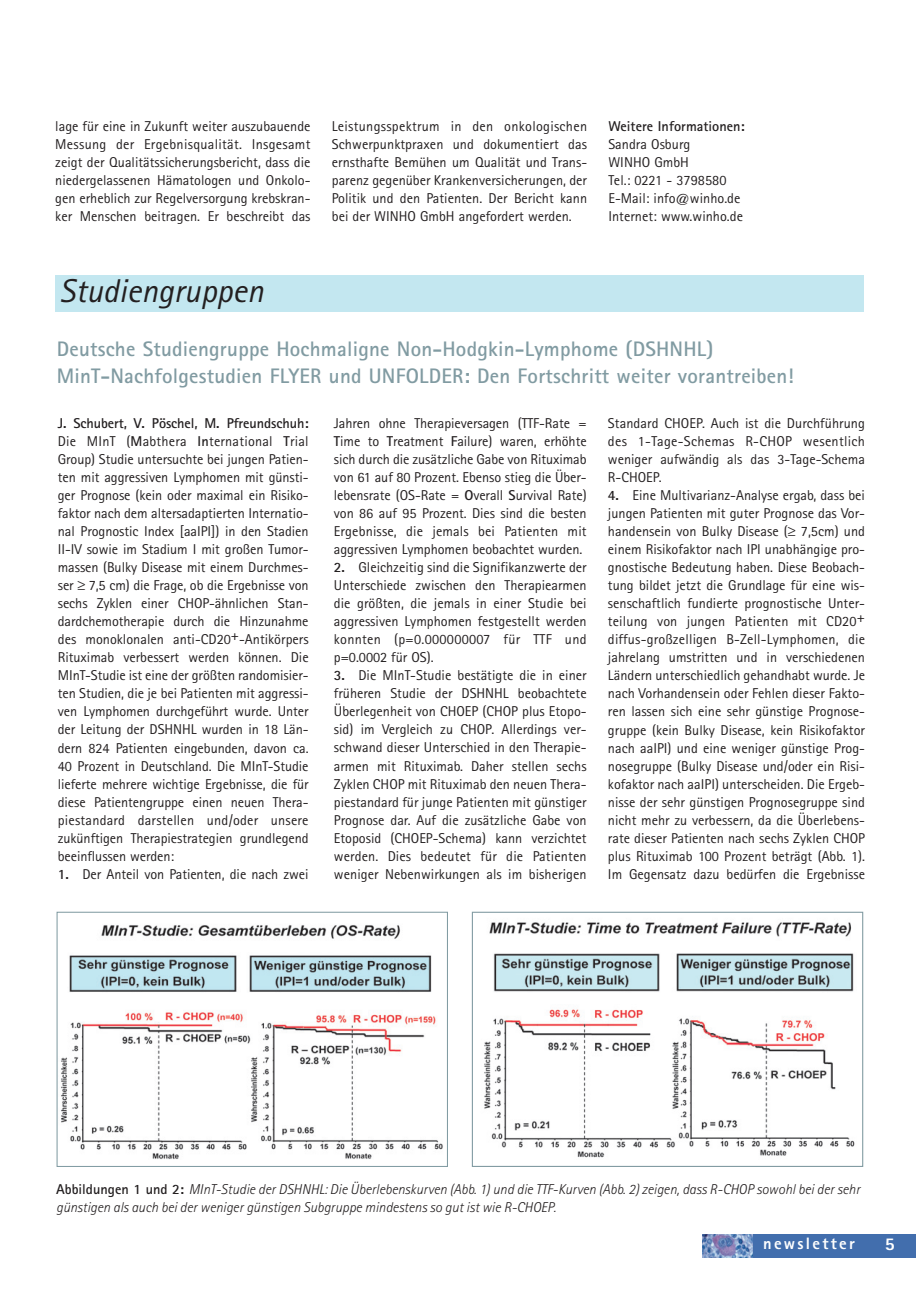
<style>
.page{position:relative;width:919px;height:1289px;background:#fff}
.page>*{position:absolute;margin:0;border:0;box-sizing:border-box;transform-origin:0 0}
.t1{font:italic 33px "Rotis Sans Serif";color:#231f20}
.t2{font:700 21px/27px "Rotis Sans Serif";letter-spacing:.01em;color:#819ba2}
.t3{font:800 18px "Rotis Sans Serif";color:#fff}
.t4{font:800 16.5px "Rotis Sans Serif";letter-spacing:.14em;color:#fff}
.t5{font:14.25px/18px "Rotis Sans Serif";color:#231f20;text-align:justify}
.t6{font:italic 300 14.25px/18px "Rotis Sans Serif";color:#231f20}
.t7{font:700 14.25px "Rotis Sans Serif";color:#231f20}
.s1{font-weight:700}
.s2{font-weight:700;font-style:normal}
</style>
<div class="page">
<div style="left:55px;top:275px;width:808px;height:36px;background:#c3e7f0"></div>
<div style="left:702px;top:1233px;width:213px;height:24px;background:#426ead"></div>
<img style="left:702px;top:1233px;width:50px;height:24px">
<img style="left:61px;top:925px;width:382px;height:234px">
<div style="left:57px;top:911px;width:391px;height:255px;border:1px solid #819ba2"></div>
<img style="left:484px;top:922px;width:371px;height:236px">
<div style="left:472px;top:911px;width:391px;height:255px;border:1px solid #819ba2"></div>
<p class="t5" style="left:55px;top:119px;width:257px">lage für eine in Zukunft weiter auszubauende Messung der Ergebnisqualität. Insgesamt zeigt der Qualitätssicherungsbericht, dass die niedergelassenen Hämatologen und Onkolo&shy;gen erheblich zur Regelversorgung krebskran&shy;ker Menschen beitragen. Er beschreibt das</p>
<p class="t5" style="left:332px;top:119px;width:257px">Leistungsspektrum in den onkologischen Schwerpunktpraxen und dokumentiert das ernsthafte Bemühen um Qualität und Trans&shy;parenz gegenüber Krankenversicherungen, der Politik und den Patienten. Der Bericht kann bei der WINHO GmbH angefordert werden.</p>
<p class="t7" style="left:608px;top:121px;width:138px">Weitere Informationen:</p>
<p class="t5" style="left:608px;top:137px;width:136px;text-align:left">Sandra Osburg<br>WINHO GmbH<br>Tel.: 0221 - 3798580<br>E-Mail: info@winho.de<br>Internet: www.winho.de</p>
<h1 class="t1" style="left:60px;top:279px;width:205px">Studiengruppen</h1>
<h2 class="t2" style="left:57px;top:338px;width:738px">Deutsche Studiengruppe Hochmaligne Non-Hodgkin-Lymphome (DSHNHL)<br>MinT-Nachfolgestudien FLYER und UNFOLDER: Den Fortschritt weiter vorantreiben!</h2>
<p class="t5" style="left:58px;top:416px;width:252px"><span class="s1">J. Schubert, V. Pöschel, M. Pfreundschuh:<br></span>Die MInT (<span class="s1">M</span>abthera <span class="s1">In</span>ternational <span class="s1">T</span>rial Group) Studie untersuchte bei jungen Patien&shy;ten mit aggressiven Lymphomen mit günsti&shy;ger Prognose (kein oder maximal ein Risiko&shy;faktor nach dem altersadaptierten Internatio&shy;nal Prognostic Index [aaIPI]) in den Stadien II-IV sowie im Stadium I mit großen Tumor&shy;massen (Bulky Disease mit einem Durchmes&shy;ser ≥ 7,5 cm) die Frage, ob die Ergebnisse von sechs Zyklen einer CHOP-ähnlichen Stan&shy;dardchemotherapie durch die Hinzunahme des monoklonalen anti-CD20+-Antikörpers Rituximab verbessert werden können. Die MInT-Studie ist eine der größten randomisier&shy;ten Studien, die je bei Patienten mit aggressi&shy;ven Lymphomen durchgeführt wurde. Unter der Leitung der DSHNHL wurden in 18 Län&shy;dern 824 Patienten eingebunden, davon ca.<br>40 Prozent in Deutschland. Die MInT-Studie lieferte mehrere wichtige Ergebnisse, die für diese Patientengruppe einen neuen Thera&shy;piestandard darstellen und/oder unsere zukünftigen Therapiestrategien grundlegend beeinflussen werden:</p>
<p class="t5" style="left:58px;top:866px;width:252px"><span class="s1">1.</span> Der Anteil von Patienten, die nach zwei</p>
<p class="t5" style="left:334px;top:416px;width:254px">Jahren ohne Therapieversagen (TTF-Rate = <span class="s1">T</span>ime to <span class="s1">T</span>reatment <span class="s1">F</span>ailure) waren, erhöhte sich durch die zusätzliche Gabe von Rituximab von 61 auf 80 Prozent. Ebenso stieg die Über&shy;lebensrate (OS-Rate = <span class="s1">O</span>verall <span class="s1">S</span>urvival Rate) von 86 auf 95 Prozent. Dies sind die besten Ergebnisse, die jemals bei Patienten mit aggressiven Lymphomen beobachtet wurden.</p>
<p class="t5" style="left:334px;top:560px;width:254px"><span class="s1">2.</span> Gleichzeitig sind die Signifikanzwerte der Unterschiede zwischen den Therapiearmen die größten, die jemals in einer Studie bei aggressiven Lymphomen festgestellt werden konnten (p=0.000000007 für TTF und p=0.0002 für OS).</p>
<p class="t5" style="left:334px;top:668px;width:254px"><span class="s1">3.</span> Die MInT-Studie bestätigte die in einer früheren Studie der DSHNHL beobachtete Überlegenheit von CHOEP (CHOP plus Etopo&shy;sid) im Vergleich zu CHOP. Allerdings ver&shy;schwand dieser Unterschied in den Therapie&shy;armen mit Rituximab. Daher stellen sechs Zyklen CHOP mit Rituximab den neuen Thera&shy;piestandard für junge Patienten mit günstiger Prognose dar. Auf die zusätzliche Gabe von Etoposid (CHOEP-Schema) kann verzichtet werden. Dies bedeutet für die Patienten weniger Nebenwirkungen als im bisherigen</p>
<p class="t5" style="left:608px;top:416px;width:258px">Standard CHOEP. Auch ist die Durchführung des 1-Tage-Schemas R-CHOP wesentlich weniger aufwändig als das 3-Tage-Schema R-CHOEP.</p>
<p class="t5" style="left:608px;top:488px;width:258px"><span class="s1">4.</span> Eine Multivarianz-Analyse ergab, dass bei jungen Patienten mit guter Prognose das Vor&shy;handensein von Bulky Disease (≥ 7,5cm) und einem Risikofaktor nach IPI unabhängige pro&shy;gnostische Bedeutung haben. Diese Beobach&shy;tung bildet jetzt die Grundlage für eine wis&shy;senschaftlich fundierte prognostische Unter&shy;teilung von jungen Patienten mit CD20+ diffus-großzelligen B-Zell-Lymphomen, die jahrelang umstritten und in verschiedenen Ländern unterschiedlich gehandhabt wurde. Je nach Vorhandensein oder Fehlen dieser Fakto&shy;ren lassen sich eine sehr günstige Prognose&shy;gruppe (kein Bulky Disease, kein Risikofaktor nach aaIPI) und eine weniger günstige Prog&shy;nosegruppe (Bulky Disease und/oder ein Risi&shy;kofaktor nach aaIPI) unterscheiden. Die Ergeb&shy;nisse der sehr günstigen Prognosegruppe sind nicht mehr zu verbessern, da die Überlebens&shy;rate dieser Patienten nach sechs Zyklen CHOP plus Rituximab 100 Prozent beträgt (Abb. 1).<br>Im Gegensatz dazu bedürfen die Ergebnisse</p>
<p class="t6" style="left:56px;top:1181px;width:805px"><span class="s2">Abbildungen 1 und 2:</span> MInT-Studie der DSHNHL: Die Überlebenskurven (Abb. 1) und die TTF-Kurven (Abb. 2) zeigen, dass R-CHOP sowohl bei der sehr günstigen als auch bei der weniger günstigen Subgruppe mindestens so gut ist wie R-CHOEP.</p>
<p class="t4" style="left:763px;top:1237px;width:93px">newsletter</p>
<p class="t3" style="left:884px;top:1237px;width:12px">5</p>
</div>
